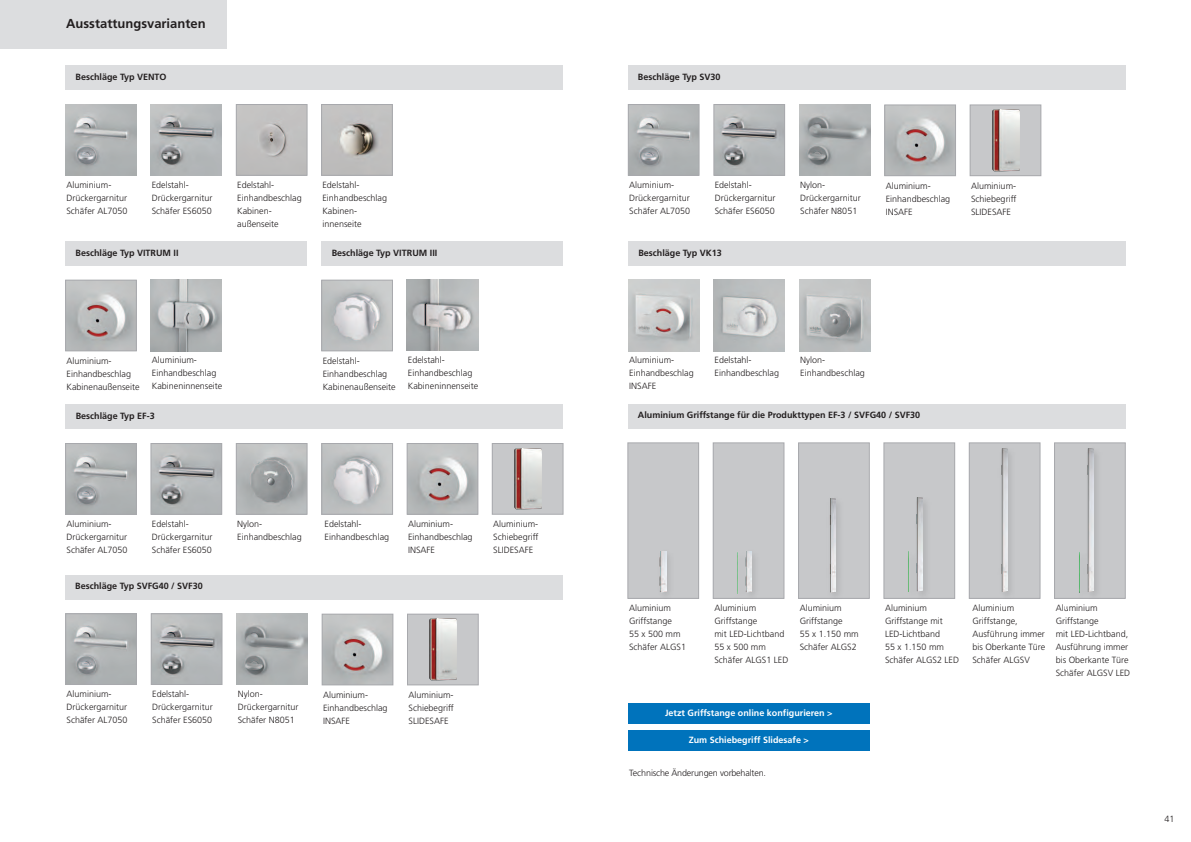
<style>
.page{position:relative;width:1191px;height:842px;background:#fff}
.page>*{position:absolute;margin:0;border:0;box-sizing:border-box;transform-origin:0 0}
.t1{font:700 13px "Frutiger";color:#231f20}
.t2{font:300 9px/13px "Frutiger";color:#231f20}
.t3{font:700 9px "Frutiger";color:#231f20}
.t4{font:700 9px "Frutiger";color:#fff}
.t5{font:300 9px "Frutiger";letter-spacing:-.02em;color:#231f20}
.s1{font-family:"Lucida Grande";font-weight:400}
</style>
<div class="page">
<img style="left:799px;top:105px;width:71px;height:71px">
<img style="left:886px;top:107px;width:67px;height:67px">
<div style="left:884px;top:105px;width:71px;height:71px;border:1px solid #a8a9ad"></div>
<div style="left:970px;top:105px;width:70px;height:70px;background:#c7c8ca"></div>
<img style="left:992px;top:110px;width:27px;height:61px">
<div style="left:970px;top:105px;width:71px;height:71px;border:1px solid #a8a9ad"></div>
<img style="left:630px;top:106px;width:67px;height:67px">
<div style="left:628px;top:104px;width:71px;height:71px;border:1px solid #a8a9ad"></div>
<img style="left:715px;top:106px;width:68px;height:67px">
<div style="left:713px;top:104px;width:72px;height:71px;border:1px solid #a8a9ad"></div>
<div style="left:65px;top:575px;width:498px;height:25px;background:#dcdddf"></div>
<img style="left:237px;top:614px;width:71px;height:71px">
<img style="left:324px;top:616px;width:67px;height:67px">
<div style="left:322px;top:614px;width:71px;height:71px;border:1px solid #a8a9ad"></div>
<div style="left:408px;top:614px;width:70px;height:71px;background:#c7c8ca"></div>
<img style="left:429px;top:619px;width:27px;height:61px">
<div style="left:407px;top:614px;width:71px;height:71px;border:1px solid #a8a9ad"></div>
<img style="left:67px;top:615px;width:68px;height:68px">
<div style="left:65px;top:613px;width:72px;height:72px;border:1px solid #a8a9ad"></div>
<img style="left:153px;top:615px;width:67px;height:68px">
<div style="left:151px;top:613px;width:71px;height:72px;border:1px solid #a8a9ad"></div>
<img style="left:713px;top:280px;width:71px;height:71px">
<img style="left:628px;top:280px;width:71px;height:71px">
<div style="left:0;top:0;width:226px;height:48px;background:#dcdddf"></div>
<img style="left:65px;top:104px;width:71px;height:71px">
<img style="left:151px;top:104px;width:71px;height:71px">
<img style="left:67px;top:445px;width:68px;height:67px">
<div style="left:65px;top:443px;width:72px;height:71px;border:1px solid #a8a9ad"></div>
<div style="left:65px;top:404px;width:498px;height:25px;background:#dcdddf"></div>
<img style="left:153px;top:445px;width:67px;height:67px">
<div style="left:151px;top:443px;width:71px;height:71px;border:1px solid #a8a9ad"></div>
<img style="left:238px;top:445px;width:67px;height:67px">
<div style="left:236px;top:443px;width:71px;height:71px;border:1px solid #a8a9ad"></div>
<img style="left:409px;top:445px;width:67px;height:67px">
<div style="left:407px;top:443px;width:71px;height:71px;border:1px solid #a8a9ad"></div>
<img style="left:323px;top:445px;width:68px;height:67px">
<div style="left:321px;top:443px;width:72px;height:71px;border:1px solid #a8a9ad"></div>
<div style="left:492px;top:444px;width:71px;height:70px;background:#c7c8ca"></div>
<img style="left:514px;top:448px;width:27px;height:62px">
<div style="left:492px;top:443px;width:71px;height:71px;border:1px solid #a8a9ad"></div>
<div style="left:628px;top:241px;width:497px;height:25px;background:#dcdddf"></div>
<img style="left:799px;top:280px;width:71px;height:71px">
<div style="left:65px;top:65px;width:498px;height:25px;background:#dcdddf"></div>
<img style="left:151px;top:280px;width:71px;height:71px">
<img style="left:407px;top:280px;width:71px;height:71px">
<div style="left:65px;top:241px;width:241px;height:25px;background:#dcdddf"></div>
<div style="left:321px;top:241px;width:241px;height:25px;background:#dcdddf"></div>
<div style="left:628px;top:404px;width:497px;height:25px;background:#dcdddf"></div>
<div style="left:628px;top:730px;width:241px;height:20px;background:#0073bc"></div>
<div style="left:628px;top:703px;width:241px;height:21px;background:#0073bc"></div>
<div style="left:628px;top:65px;width:497px;height:25px;background:#dcdddf"></div>
<img style="left:67px;top:282px;width:68px;height:67px">
<div style="left:65px;top:280px;width:72px;height:71px;border:1px solid #a8a9ad"></div>
<img style="left:323px;top:282px;width:68px;height:67px">
<div style="left:321px;top:280px;width:72px;height:71px;border:1px solid #a8a9ad"></div>
<img style="left:238px;top:106px;width:67px;height:67px">
<div style="left:236px;top:104px;width:71px;height:71px;border:1px solid #a8a9ad"></div>
<img style="left:323px;top:106px;width:67px;height:67px">
<div style="left:321px;top:104px;width:71px;height:71px;border:1px solid #a8a9ad"></div>
<div style="left:628px;top:443px;width:70px;height:155px;background:#c7c8ca"></div>
<div style="left:627px;top:443px;width:72px;height:156px;border:1px solid #a8a9ad"></div>
<div style="left:713px;top:443px;width:70px;height:155px;background:#c7c8ca"></div>
<div style="left:713px;top:443px;width:71px;height:156px;border:1px solid #a8a9ad"></div>
<div style="left:798px;top:443px;width:71px;height:155px;background:#c7c8ca"></div>
<div style="left:798px;top:443px;width:71px;height:156px;border:1px solid #a8a9ad"></div>
<div style="left:884px;top:443px;width:70px;height:155px;background:#c7c8ca"></div>
<div style="left:883px;top:443px;width:72px;height:156px;border:1px solid #a8a9ad"></div>
<div style="left:969px;top:443px;width:70px;height:155px;background:#c7c8ca"></div>
<div style="left:969px;top:443px;width:71px;height:156px;border:1px solid #a8a9ad"></div>
<div style="left:1054px;top:443px;width:71px;height:155px;background:#c7c8ca"></div>
<div style="left:1054px;top:443px;width:71px;height:156px;border:1px solid #a8a9ad"></div>
<img style="left:652px;top:551px;width:27px;height:48px">
<img style="left:658px;top:552px;width:8px;height:41px">
<img style="left:722px;top:551px;width:43px;height:48px">
<img style="left:738px;top:552px;width:13px;height:41px">
<img style="left:815px;top:498px;width:39px;height:101px">
<img style="left:822px;top:498px;width:13px;height:94px">
<img style="left:893px;top:497px;width:48px;height:102px">
<img style="left:908px;top:498px;width:14px;height:94px">
<img style="left:985px;top:442px;width:39px;height:157px">
<img style="left:993px;top:448px;width:14px;height:144px">
<img style="left:1064px;top:442px;width:43px;height:157px">
<img style="left:1079px;top:448px;width:14px;height:144px">
<p class="t1" style="left:66px;top:18px;width:141px">Ausstattungsvarianten</p>
<p class="t3" style="left:75px;top:73px;width:93px">Beschläge Typ VENTO</p>
<p class="t2" style="left:66px;top:179px;width:63px">Aluminium-<br>Drückergarnitur<br>Schäfer AL7050</p>
<p class="t2" style="left:152px;top:179px;width:62px">Edelstahl-<br>Drückergarnitur<br>Schäfer ES6050</p>
<p class="t2" style="left:237px;top:179px;width:66px">Edelstahl-<br>Einhandbeschlag<br>Kabinen&shy;außenseite</p>
<p class="t2" style="left:322px;top:179px;width:66px">Edelstahl-<br>Einhandbeschlag<br>Kabinen&shy;innenseite</p>
<p class="t3" style="left:75px;top:249px;width:105px">Beschläge Typ VITRUM II</p>
<p class="t3" style="left:332px;top:249px;width:107px">Beschläge Typ VITRUM III</p>
<p class="t2" style="left:152px;top:354px;width:72px">Aluminium-<br>Einhandbeschlag<br>Kabinen innenseite</p>
<p class="t2" style="left:408px;top:354px;width:72px">Edelstahl-<br>Einhandbeschlag<br>Kabinen innenseite</p>
<p class="t2" style="left:67px;top:355px;width:75px">Aluminium-<br>Einhandbeschlag<br>Kabinen außenseite</p>
<p class="t2" style="left:323px;top:355px;width:75px">Edelstahl-<br>Einhandbeschlag<br>Kabinenaußenseite</p>
<p class="t3" style="left:76px;top:412px;width:81px">Beschläge Typ EF-3</p>
<p class="t2" style="left:67px;top:518px;width:63px">Aluminium-<br>Drückergarnitur<br>Schäfer AL7050</p>
<p class="t2" style="left:152px;top:518px;width:62px">Edelstahl-<br>Drückergarnitur<br>Schäfer ES6050</p>
<p class="t2" style="left:237px;top:518px;width:66px">Nylon-<br>Einhandbeschlag</p>
<p class="t2" style="left:408px;top:518px;width:66px">Aluminium-<br>Einhandbeschlag<br>INSAFE</p>
<p class="t2" style="left:325px;top:518px;width:66px">Edelstahl-<br>Einhandbeschlag</p>
<p class="t2" style="left:493px;top:518px;width:46px">Aluminium-</p>
<p class="t2" style="left:493px;top:531px;width:47px">Schiebegriff<br>SLIDESAFE</p>
<p class="t3" style="left:75px;top:582px;width:129px">Beschläge Typ SVFG40 / SVF30</p>
<p class="t2" style="left:67px;top:688px;width:63px">Aluminium-<br>Dru<span class="s1">̈</span>ckergarnitur<br>Schäfer AL7050</p>
<p class="t2" style="left:152px;top:688px;width:62px">Edelstahl-<br>Drückergarnitur<br>Schäfer ES6050</p>
<p class="t2" style="left:238px;top:688px;width:62px">Nylon-<br>Drückergarnitur<br>Schäfer N8051</p>
<p class="t2" style="left:323px;top:689px;width:66px">Aluminium-<br>Einhandbeschlag<br>INSAFE</p>
<p class="t2" style="left:408px;top:689px;width:46px">Aluminium-</p>
<p class="t2" style="left:408px;top:702px;width:47px">Schiebegriff<br>SLIDESAFE</p>
<p class="t3" style="left:638px;top:73px;width:84px">Beschläge Typ SV30</p>
<p class="t2" style="left:629px;top:179px;width:63px">Aluminium-<br>Dru<span class="s1">̈</span>ckergarnitur<br>Schäfer AL7050</p>
<p class="t2" style="left:715px;top:179px;width:62px">Edelstahl-<br>Drückergarnitur<br>Schäfer ES6050</p>
<p class="t3" style="left:638px;top:249px;width:85px">Beschläge Typ VK13</p>
<p class="t2" style="left:800px;top:179px;width:62px">Nylon-<br>Drückergarnitur<br>Schäfer N8051</p>
<p class="t2" style="left:885px;top:180px;width:66px">Aluminium-<br>Einhandbeschlag<br>INSAFE</p>
<p class="t2" style="left:971px;top:180px;width:46px">Aluminium-</p>
<p class="t2" style="left:971px;top:193px;width:47px">Schiebegriff<br>SLIDESAFE</p>
<p class="t2" style="left:629px;top:354px;width:66px">Aluminium-<br>Einhandbeschlag<br>INSAFE</p>
<p class="t2" style="left:714px;top:354px;width:66px">Edelstahl-<br>Einhandbeschlag</p>
<p class="t2" style="left:800px;top:354px;width:66px">Nylon-<br>Einhandbeschlag</p>
<p class="t3" style="left:638px;top:412px;width:284px">Aluminium Griffstange für die Produkttypen EF-3 / SVFG40 / SVF30</p>
<p class="t2" style="left:629px;top:602px;width:58px">Aluminium<br>Griffstange<br>55 x 500 mm<br>Schäfer ALGS1</p>
<p class="t2" style="left:714px;top:602px;width:75px">Aluminium<br>Griffstange<br>mit LED-Lichtband<br>55 x 500 mm<br>Schäfer ALGS1 LED</p>
<p class="t2" style="left:799px;top:602px;width:44px">Aluminium<br>Griffstange</p>
<p class="t2" style="left:799px;top:628px;width:61px">55 x 1.150 mm</p>
<p class="t2" style="left:799px;top:641px;width:58px">Schäfer ALGS2</p>
<p class="t4" style="left:665px;top:709px;width:169px">Jetzt Griffstange online konfigurieren &gt;</p>
<p class="t4" style="left:688px;top:736px;width:122px">Zum Schiebegriff Slidesafe &gt;</p>
<p class="t5" style="left:629px;top:769px;width:138px">Tech nische Änderungen vorbehalten.</p>
<p class="t2" style="left:885px;top:602px;width:75px">Aluminium<br>Griffstange mit<br>LED-Lichtband<br>55 x 1.150 mm<br>Schäfer ALGS2 LED</p>
<p class="t2" style="left:972px;top:602px;width:47px">Aluminium<br>Griffstange,</p>
<p class="t2" style="left:972px;top:628px;width:74px">Ausführung immer bis Oberkante Türe</p>
<p class="t2" style="left:972px;top:654px;width:59px">Schäfer ALGSV</p>
<p class="t2" style="left:1055px;top:602px;width:76px">Aluminium<br>Griffstange<br>mit LED-Lichtband,<br>Ausführung immer bis Oberkante Türe<br>Schäfer ALGSV LED</p>
<p class="t2" style="left:1164px;top:813px;width:12px">41</p>
</div>
